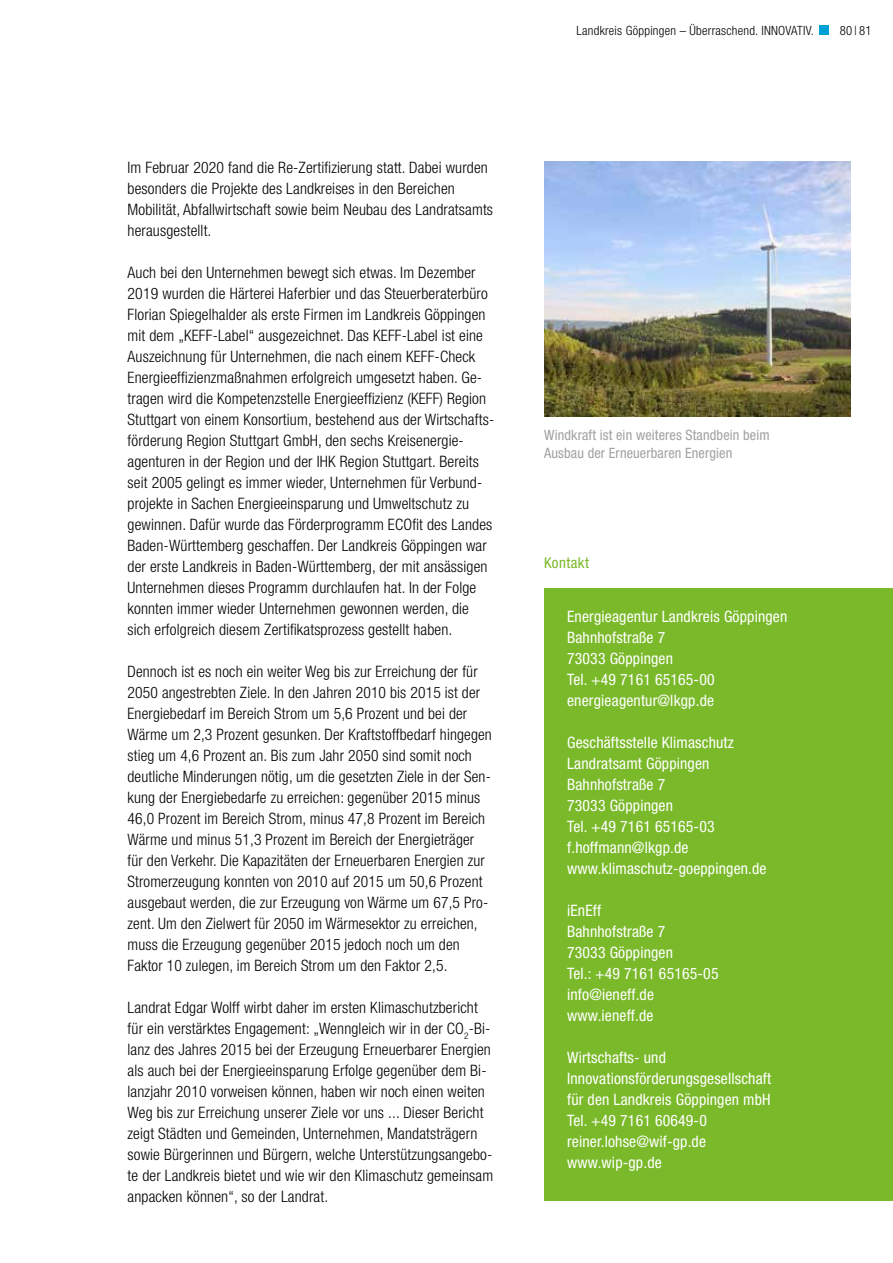
<style>
.page{position:relative;width:893px;height:1263px;background:#fff}
.page>*{position:absolute;margin:0;border:0;box-sizing:border-box;transform-origin:0 0}
.t1{font:300 condensed 15.75px/21px "Helvetica Neue LT Std";letter-spacing:.01em;color:#000}
.t2{font:condensed 15.75px/21px "Helvetica Neue LT Std";letter-spacing:.01em;color:#fff}
.t3{font:condensed 15px "Helvetica Neue LT Std";letter-spacing:.03em;color:#7ab929}
.t4{font:condensed 14.25px/18px "Helvetica Neue LT Std";letter-spacing:.01em;color:#a1a1a1}
.t5{font:300 condensed 12.75px "Helvetica Neue LT Std";letter-spacing:.02em;color:#000}
</style>
<div class="page">
<div style="left:820px;top:26px;width:9px;height:9px;background:#00a1d4"></div>
<div style="left:544px;top:588px;width:349px;height:613px;background:#7ab929"></div>
<img style="left:544px;top:162px;width:306px;height:254px">
<p class="t1" style="left:128px;top:157px;width:367px">Im Februar 2020 fand die Re-Zertifizierung statt. Dabei wurden besonders die Projekte des Landkreises in den Bereichen Mobilität, Abfallwirtschaft sowie beim Neubau des Landratsamts herausgestellt.</p>
<p class="t1" style="left:128px;top:262px;width:368px">Auch bei den Unternehmen bewegt sich etwas. Im Dezember 2019 wurden die Härterei Haferbier und das Steuerberaterbüro Florian Spiegelhalder als erste Firmen im Landkreis Göppingen mit dem „KEFF-Label“ ausgezeichnet. Das KEFF-Label ist eine Auszeichnung für Unternehmen, die nach einem KEFF-Check Energieeffizienzmaßnahmen erfolgreich umgesetzt haben. Ge&shy;tragen wird die Kompetenzstelle Energieeffizienz (KEFF) Region Stuttgart von einem Konsortium, bestehend aus der Wirtschafts&shy;förderung Region Stuttgart GmbH, den sechs Kreisenergie&shy;agenturen in der Region und der IHK Region Stuttgart. Bereits seit 2005 gelingt es immer wieder, Unternehmen für Verbund&shy;projekte in Sachen Energieeinsparung und Umweltschutz zu gewinnen. Dafür wurde das Förderprogramm ECOfit des Landes Baden-Württemberg geschaffen. Der Landkreis Göppingen war der erste Landkreis in Baden-Württemberg, der mit ansässigen Unternehmen dieses Programm durchlaufen hat. In der Folge konnten immer wieder Unternehmen gewonnen werden, die sich erfolgreich diesem Zertifikatsprozess gestellt haben.</p>
<p class="t1" style="left:128px;top:661px;width:366px">Dennoch ist es noch ein weiter Weg bis zur Erreichung der für 2050 angestrebten Ziele. In den Jahren 2010 bis 2015 ist der Energiebedarf im Bereich Strom um 5,6 Prozent und bei der Wärme um 2,3 Prozent gesunken. Der Kraftstoffbedarf hingegen stieg um 4,6 Prozent an. Bis zum Jahr 2050 sind somit noch deutliche Minderungen nötig, um die gesetzten Ziele in der Sen&shy;kung der Energiebedarfe zu erreichen: gegenüber 2015 minus 46,0 Prozent im Bereich Strom, minus 47,8 Prozent im Bereich Wärme und minus 51,3 Prozent im Bereich der Energieträger für den Verkehr. Die Kapazitäten der Erneuerbaren Energien zur Stromerzeugung konnten von 2010 auf 2015 um 50,6 Prozent ausgebaut werden, die zur Erzeugung von Wärme um 67,5 Pro&shy;zent. Um den Zielwert für 2050 im Wärmesektor zu erreichen, muss die Erzeugung gegenüber 2015 jedoch noch um den Faktor 10 zulegen, im Bereich Strom um den Faktor 2,5.</p>
<p class="t1" style="left:128px;top:997px;width:367px">Landrat Edgar Wolff wirbt daher im ersten Klimaschutzbericht für ein verstärktes Engagement: „Wenngleich wir in der CO<sub>2</sub>-Bi&shy;lanz des Jahres 2015 bei der Erzeugung Erneuerbarer Energien als auch bei der Energieeinsparung Erfolge gegenüber dem Bi&shy;lanzjahr 2010 vorweisen können, haben wir noch einen weiten Weg bis zur Erreichung unserer Ziele vor uns ... Dieser Bericht zeigt Städten und Gemeinden, Unternehmen, Mandatsträgern sowie Bürgerinnen und Bürgern, welche Unterstützungsangebo&shy;te der Landkreis bietet und wie wir den Klimaschutz gemeinsam anpacken können“, so der Landrat.</p>
<p class="t5" style="left:576px;top:23px;width:239px">Landkreis Göppingen – Überraschend. INNOVATIV.</p>
<p class="t5" style="left:840px;top:23px;width:34px">80|81</p>
<p class="t4" style="left:544px;top:426px;width:227px">Windkraft ist ein weiteres Standbein beim<br>Ausbau der Erneuerbaren Energien</p>
<p class="t3" style="left:544px;top:554px;width:46px">Kontakt</p>
<p class="t2" style="left:567px;top:606px;width:222px">Energieagentur Landkreis Göppingen<br>Bahnhofstraße 7<br>73033 Göppingen<br>Tel. +49 7161 65165-00 energieagentur@lkgp.de</p>
<p class="t2" style="left:567px;top:732px;width:201px">Geschäftsstelle Klimaschutz<br>Landratsamt Göppingen<br>Bahnhofstraße 7<br>73033 Göppingen<br>Tel. +49 7161 65165-03 f.hoffmann@lkgp.de www.klimaschutz-goeppingen.de</p>
<p class="t2" style="left:567px;top:900px;width:153px">iEnEff<br>Bahnhofstraße 7<br>73033 Göppingen<br>Tel.: +49 7161 65165-05 info@ieneff.de www.ieneff.de</p>
<p class="t2" style="left:567px;top:1047px;width:206px">Wirtschafts- und<br>Innovationsförderungsgesellschaft für den Landkreis Göppingen mbH<br>Tel. +49 7161 60649-0 reiner.lohse@wif-gp.de www.wip-gp.de</p>
</div>
